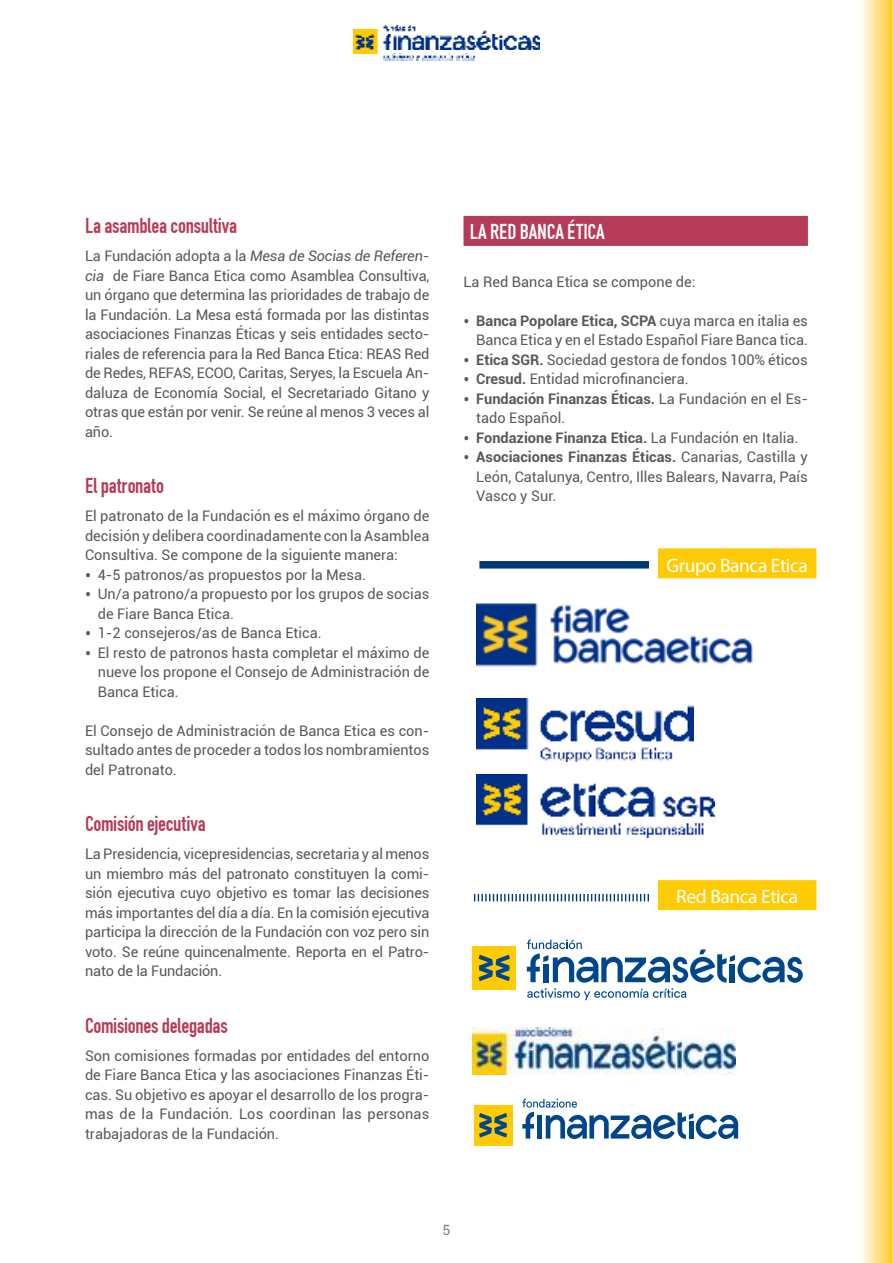
<style>
.page{position:relative;width:893px;height:1263px;background:#fff}
.page>*{position:absolute;margin:0;border:0;box-sizing:border-box;transform-origin:0 0}
.t1{font:22.5px "DIN 1451 Engschrift Regular";letter-spacing:-.015em;color:#b53b59}
.t2{font:22.5px "DIN 1451 Engschrift Regular";letter-spacing:-.005em;color:#fff}
.t3{font:19.5px "Myriad Pro";letter-spacing:-.02em;color:#fff}
.t4{font:14.55px/19.5px "Roboto";color:#57585a;text-align:justify}
.t5{font:700 14.55px "Roboto";color:#57585a}
.t6{font:14.1px "Roboto";color:#808284}
.s1{font-style:italic}
.s2{font-size:18px}
.s3{font-weight:700}
.s4{font-weight:400;font-size:18px}
.s5{font-weight:400}
</style>
<div class="page">
<img style="left:353px;top:26px;width:187px;height:34px">
<img style="left:862px;top:0;width:30px;height:1263px">
<div style="left:463px;top:216px;width:345px;height:30px;background:#b53b59"></div>
<div style="left:474px;top:1105px;width:38px;height:40px;background:#ffcb04"></div>
<svg style="left:479px;top:1113px;width:28px;height:24px"></svg>
<svg style="left:522px;top:1099px;width:216px;height:40px"></svg>
<img style="left:473px;top:1028px;width:262px;height:46px">
<img style="left:476px;top:774px;width:239px;height:63px">
<div style="left:479px;top:561px;width:170px;height:7px;background:#003976"></div>
<svg style="left:474px;top:894px;width:175px;height:7px"></svg>
<div style="left:658px;top:548px;width:158px;height:30px;background:#ffcb04"></div>
<div style="left:658px;top:880px;width:158px;height:30px;background:#ffcb04"></div>
<img style="left:476px;top:698px;width:217px;height:64px">
<img style="left:476px;top:604px;width:277px;height:63px">
<div style="left:473px;top:946px;width:43px;height:43px;background:#ffcb04"></div>
<svg style="left:479px;top:955px;width:31px;height:26px"></svg>
<svg style="left:527px;top:939px;width:276px;height:61px"></svg>
<h1 class="t1" style="left:85px;top:216px;width:154px">La asamblea consultiva</h1>
<p class="t4" style="left:85px;top:247px;width:346px">La Fundación adopta a la <span class="s1">Mesa de Socias de Referen&shy;cia</span> de Fiare Banca Etica como Asamblea Consultiva, un órgano que determina las prioridades de trabajo de la Fundación. La Mesa está formada por las distintas asociaciones Finanzas Éticas y seis entidades secto&shy;riales de referencia para la Red Banca Etica: REAS Red de Redes, REFAS, ECOO, Caritas, Seryes, la Escuela An&shy;daluza de Economía Social, el Secretariado Gitano y otras que están por venir. Se reúne al menos 3 veces al año.</p>
<h1 class="t1" style="left:85px;top:476px;width:81px">El patronato</h1>
<p class="t4" style="left:85px;top:507px;width:346px">El patronato de la Fundación es el máximo órgano de decisión y delibera coordinadamente con la Asamblea Consultiva. Se compone de la siguiente manera:</p>
<p class="t4" style="left:85px;top:566px;width:283px"><span class="s2">•</span> 4-5 patronos/as propuestos por la Mesa.</p>
<p class="t4" style="left:98px;top:585px;width:333px;text-indent:-13px"><span class="s2">•</span> Un/a patrono/a propuesto por los grupos de socias de Fiare Banca Etica.</p>
<p class="t4" style="left:85px;top:624px;width:238px"><span class="s2">•</span> 1-2 consejeros/as de Banca Etica.</p>
<p class="t4" style="left:98px;top:644px;width:333px;text-indent:-13px"><span class="s2">•</span> El resto de patronos hasta completar el máximo de nueve los propone el Consejo de Administración de Banca Etica.</p>
<p class="t4" style="left:85px;top:722px;width:346px">El Consejo de Administración de Banca Etica es con&shy;sultado antes de proceder a todos los nombramientos del Patronato.</p>
<h1 class="t1" style="left:85px;top:814px;width:122px">Comisión ejecutiva</h1>
<p class="t4" style="left:85px;top:845px;width:346px">La Presidencia, vicepresidencias, secretaria y al menos un miembro más del patronato constituyen la comi&shy;sión ejecutiva cuyo objetivo es tomar las decisiones más importantes del día a día. En la comisión ejecutiva participa la dirección de la Fundación con voz pero sin voto. Se reúne quincenalmente. Reporta en el Patro&shy;nato de la Fundación.</p>
<h1 class="t1" style="left:85px;top:1016px;width:144px">Comisiones delegadas</h1>
<p class="t4" style="left:85px;top:1047px;width:346px">Son comisiones formadas por entidades del entorno de Fiare Banca Etica y las asociaciones Finanzas Éti&shy;cas. Su objetivo es apoyar el desarrollo de los progra&shy;mas de la Fundación. Los coordinan las personas trabajadoras de la Fundación.</p>
<h1 class="t2" style="left:470px;top:222px;width:136px">LA RED BANCA ÉTICA</h1>
<p class="t4" style="left:463px;top:273px;width:233px">La Red Banca Etica se compone de:</p>
<p class="t4" style="left:463px;top:312px;width:346px;text-align:right"><span class="s2">•</span> <span class="s3">Banca Popolare Etica, SCPA</span> cuya marca en italia es<br>Banca Etica y en el Estado Español Fiare Banca tica.</p>
<p class="t4" style="left:463px;top:351px;width:346px"><span class="s2">•</span> <span class="s3">Etica SGR.</span> Sociedad gestora de fondos 100% éticos</p>
<p class="t4" style="left:463px;top:369px;width:227px"><span class="s2">•</span> <span class="s3">Cresud.</span> Entidad microfinanciera.</p>
<p class="t4" style="left:476px;top:390px;width:333px;text-indent:-13px"><span class="s2">•</span> <span class="s3">Fundación Finanzas Éticas.</span> La Fundación en el Es&shy;tado Español.</p>
<p class="t5" style="left:463px;top:431px;width:336px"><span class="s4">•</span> Fondazione Finanza Etica. <span class="s5">La Fundación en Italia.</span></p>
<p class="t4" style="left:476px;top:448px;width:333px;text-indent:-13px"><span class="s2">•</span> <span class="s3">Asociaciones Finanzas Éticas.</span> Canarias, Castilla y León, Catalunya, Centro, Illes Balears, Navarra, País Vasco y Sur.</p>
<h2 class="t3" style="left:666px;top:555px;width:143px">Grupo Banca Etica</h2>
<h2 class="t3" style="left:676px;top:887px;width:123px">Red Banca Etica</h2>
<p class="t6" style="left:442px;top:1224px;width:9px">5</p>
</div>
